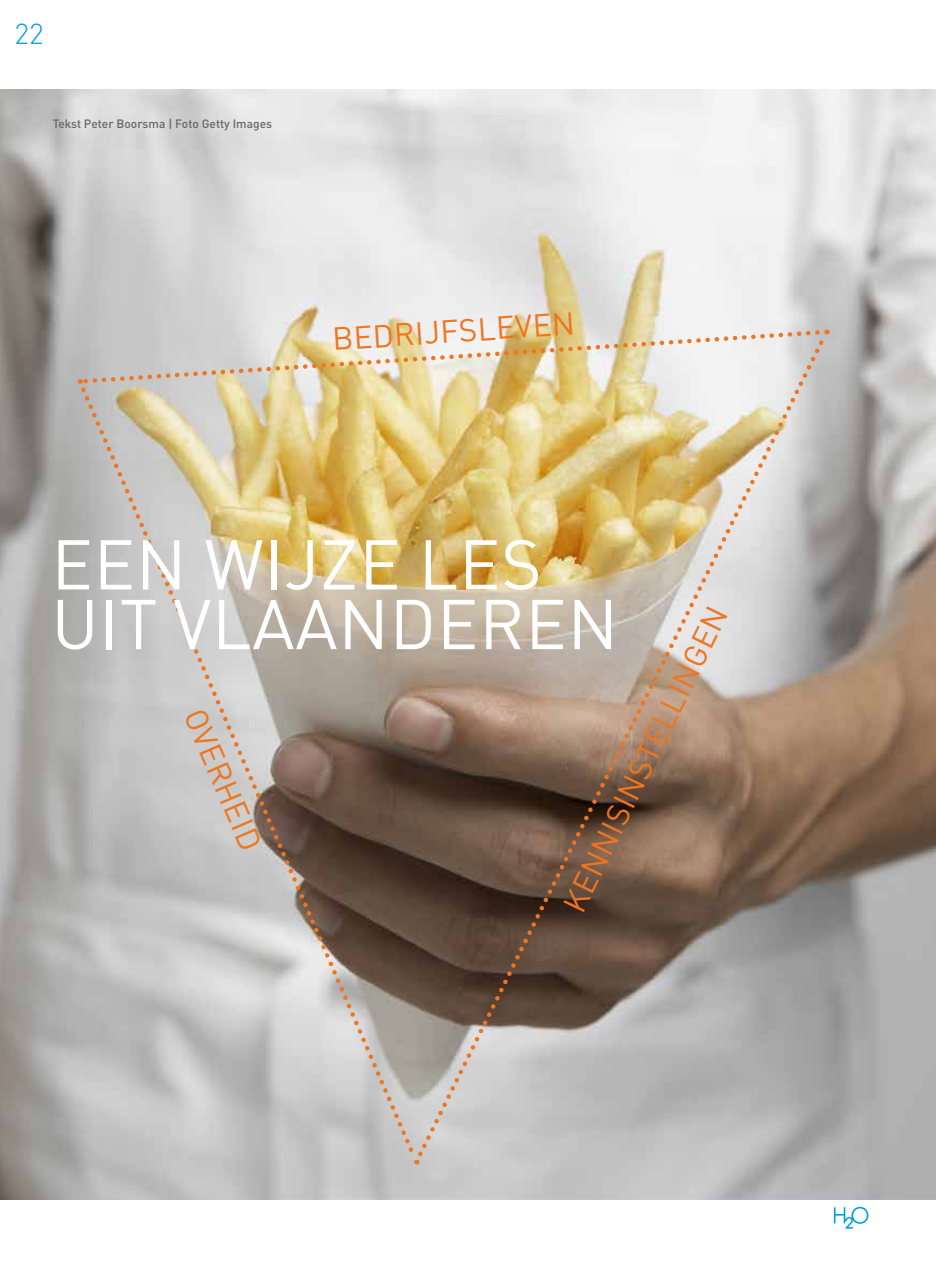
<style>
.page{position:relative;width:936px;height:1263px;background:#fff}
.page>*{position:absolute;margin:0;border:0;box-sizing:border-box;transform-origin:0 0}
.t1{font:69.15px/59.7px "DIN Pro";letter-spacing:.01em;color:#fff}
.t2{font:31.5px "DIN Pro";color:#ee7620}
.t3{font:300 28.5px "DIN Pro";color:#009ee3}
.t4{font:500 12px "DIN Pro";color:#676767}
</style>
<div class="page">
<svg style="left:833px;top:1207px;width:35px;height:21px"></svg>
<img style="left:0;top:89px;width:935px;height:1110px">
<svg style="left:77px;top:384px;width:343px;height:780px;background:#bbb2a4"></svg>
<img style="left:414px;top:330px;width:416px;height:830px">
<svg style="left:79px;top:328px;width:748px;height:58px"></svg>
<p class="t3" style="left:15px;top:12px;width:31px">22</p>
<p class="t4" style="left:53px;top:114px;width:221px">Tekst Peter Boorsma | Foto Getty Images</p>
<p class="t2" style="left:330px;top:315px;width:244px;rotate:-4deg">BEDRIJFSLEVEN</p>
<h1 class="t1" style="left:51px;top:528px;width:568px">EEN WIJZE LES<br>UIT VLAANDEREN</h1>
<p class="t2" style="left:549px;top:899px;width:337px;rotate:-64deg">KENNISINSTELLINGEN</p>
<p class="t2" style="left:217px;top:701px;width:152px;rotate:67deg">OV ERHEID</p>
</div>
